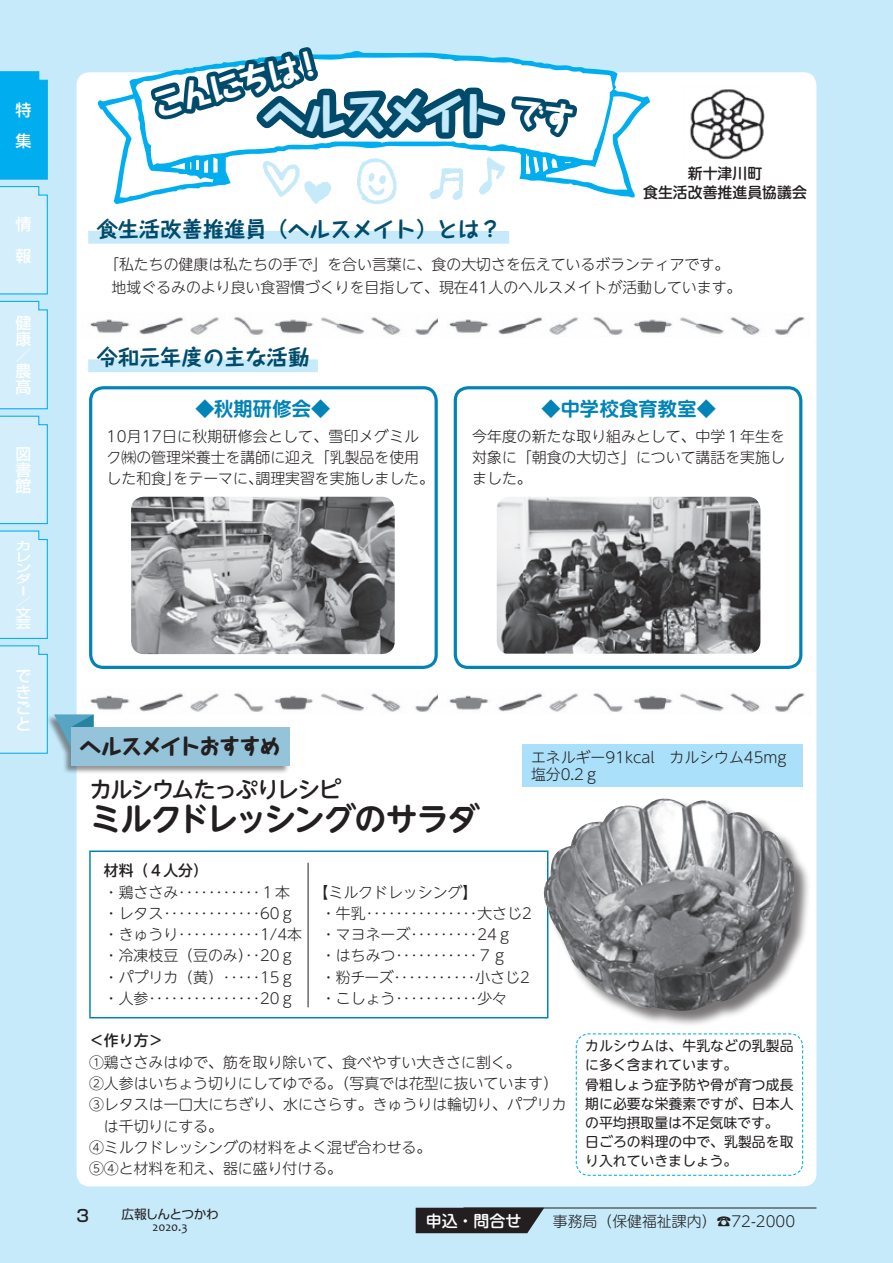
<style>
.page{position:relative;width:893px;height:1263px;background:#c6eafa}
.page>*{position:absolute;margin:0;border:0;box-sizing:border-box;transform-origin:0 0}
.t1{font:800 42.45px "Taka Hand Std";letter-spacing:-.065em;color:#c6eafa}
.本文{font:700 31.95px "UD Shin M Go Pro De";letter-spacing:-.05em;color:#231f20}
.t2{font:800 31.95px "Taka Hand Std";color:#fff}
.本文-2{font:500 22.35px "UD Shin M Go Pro";letter-spacing:-.06em;color:#231f20}
.本文-3{font:700 21.3px "Taka Hand Std";color:#004b6c}
.t3{font:800 21.3px "Taka Hand Std";letter-spacing:-.06em;color:#231f20}
.本文-4{font:700 19.2px "UD Shin M Go Pro De";letter-spacing:.015em;color:#0083b6}
.t4{font:500 16.5px "Shin Go Pro";color:#231f20}
.t5{font:500 15.9px/15.9px "Shin Go Pro";color:#fff}
.t6{font:500 15.9px "Shin M Go Pro";color:#fff}
.本文-5{font:300 14.85px/21.3px "UD Shin M Go Pro";color:#231f20}
.本文_太{font:300 14.85px "UD Shin M Go Pro";color:#231f20}
.本文_太-2{font:500 14.85px "UD Shin M Go Pro";color:#231f20}
.本文-6{font:13.8px/19.2px "UD Shin M Go Pro";letter-spacing:.005em;color:#231f20}
.t7{font:12.75px "UD Shin Go Pro";letter-spacing:-.06em;color:#231f20}
.t8{font:12.75px "Candara";color:#231f20}
.t9{font:500 11.1px/11.1px "Shin Go Pro";color:#fff;scale:1.43 1}
</style>
<div class="page">
<div style="left:77px;top:72px;width:739px;height:1114px;background:#fff;border-radius:13px"></div>
<img style="left:690px;top:89px;width:75px;height:71px">
<div style="left:88px;top:231px;width:421px;height:13px;background:#c6eafa"></div>
<div style="left:522px;top:744px;width:281px;height:43px;background:#aae0f9"></div>
<hr style="left:308px;top:863px;width:1px;height:144px;background:#231f20">
<div style="left:89px;top:850px;width:459px;height:168px;border:1px solid #0083b6"></div>
<img style="left:90px;top:693px;width:348px;height:19px">
<img style="left:449px;top:693px;width:356px;height:19px">
<div style="left:88px;top:359px;width:230px;height:13px;background:#c6eafa"></div>
<div style="left:89px;top:386px;width:349px;height:283px;border:3px solid #0083b6;border-radius:13px"></div>
<div style="left:454px;top:386px;width:348px;height:283px;border:3px solid #0083b6;border-radius:13px"></div>
<img style="left:131px;top:497px;width:264px;height:157px">
<img style="left:497px;top:497px;width:263px;height:157px">
<img style="left:90px;top:317px;width:348px;height:18px">
<img style="left:449px;top:317px;width:356px;height:18px">
<div style="left:544px;top:799px;width:267px;height:228px;background:#231f20;opacity:.61"></div>
<img style="left:540px;top:798px;width:255px;height:216px">
<div style="left:46px;top:714px;width:244px;height:60px;background:#231f20;opacity:.48"></div>
<svg style="left:54px;top:714px;width:40px;height:39px"></svg>
<div style="left:71px;top:727px;width:219px;height:38px;background:#94c3da"></div>
<div style="left:416px;top:1208px;width:128px;height:25px;background:#231f20"></div>
<hr style="left:463px;top:1208px;width:353px;height:1px;background:#231f20">
<svg style="left:575px;top:1033px;width:229px;height:143px"></svg>
<svg style="left:0;top:71px;width:48px;height:568px"></svg>
<svg style="left:0;top:645px;width:48px;height:109px"></svg>
<svg style="left:106px;top:47px;width:535px;height:157px"></svg>
<p class="t5" style="left:15px;top:92px;width:17px;line-height:32px">特集</p>
<p class="t5" style="left:15px;top:214px;width:17px">情</p>
<p class="t5" style="left:15px;top:246px;width:17px">報</p>
<p class="t5" style="left:15px;top:313px;width:17px">健康</p>
<p class="t5" style="left:15px;top:345px;width:17px">／</p>
<p class="t5" style="left:15px;top:361px;width:17px">農高</p>
<p class="t5" style="left:15px;top:444px;width:17px;text-align:justify">図書館</p>
<p class="t9" style="left:15px;top:539px;width:12px">カレンダー</p>
<p class="t9" style="left:15px;top:606px;width:12px">文芸</p>
<p class="t5" style="left:15px;top:666px;width:16px;text-align:justify">できごと</p>
<p class="t2" style="left:147px;top:83px;width:152px;rotate:-14deg">こんにちは</p>
<p class="t1" style="left:263px;top:83px;width:241px">ヘルスメイト</p>
<p class="本文_太-2" style="left:688px;top:161px;width:76px">新十津川町</p>
<p class="本文_太-2" style="left:643px;top:180px;width:165px">食生活改善推進員協議会</p>
<p class="本文-3" style="left:97px;top:214px;width:405px">食生活改善推進員（ヘルスメイト）とは?</p>
<p class="本文-5" style="left:97px;top:252px;width:634px">　「私たちの健康は私たちの手で」を合い言葉に、食の大切さを伝えているボランティアです。</p>
<p class="本文-5" style="left:97px;top:276px;width:646px">　地域ぐるみのより良い食習慣づくりを目指して、現在41人のヘルスメイトが活動しています。</p>
<p class="本文-3" style="left:97px;top:342px;width:214px">令和元年度の主な活動</p>
<p class="本文-4" style="left:195px;top:393px;width:137px">◆秋期研修会◆</p>
<p class="本文-5" style="left:107px;top:425px;width:314px">10月17日に秋期研修会として、雪印メグミル</p>
<p class="本文-5" style="left:107px;top:446px;width:314px">ク㈱の管理栄養士を講師に迎え「乳製品を使用</p>
<p class="本文-5" style="left:255px;top:467px;width:180px">調理実習を実施しました。</p>
<p class="本文-5" style="left:107px;top:467px;width:76px">した和食」</p>
<p class="本文-5" style="left:174px;top:467px;width:91px">をテーマに、</p>
<p class="本文-4" style="left:541px;top:393px;width:176px">◆中学校食育教室◆</p>
<p class="本文-5" style="left:472px;top:425px;width:314px;text-align:justify">今年度の新たな取り組みとして、中学１年生を対象に「朝食の大切さ」について講話を実施しました。</p>
<p class="t3" style="left:80px;top:731px;width:203px">ヘルスメイトおすすめ</p>
<p class="本文-2" style="left:90px;top:771px;width:253px">カルシウムたっぷりレシピ</p>
<p class="本文" style="left:90px;top:792px;width:391px">ミルクドレッシングのサラダ</p>
<p class="本文-5" style="left:531px;top:745px;width:257px">エネルギー91kcal　カルシウム45mg</p>
<p class="本文-5" style="left:531px;top:762px;width:70px">塩分0.2ｇ</p>
<p class="本文_太-2" style="left:104px;top:859px;width:106px">材料（４人分(</p>
<p class="本文_太" style="left:104px;top:880px;width:188px">・鶏ささみ･･･････････１本</p>
<p class="本文_太" style="left:104px;top:901px;width:192px">・レタス･････････････60ｇ</p>
<p class="本文_太" style="left:104px;top:922px;width:200px">・きゅうり･･･････････1/4本</p>
<p class="本文_太" style="left:104px;top:944px;width:192px">・冷凍枝豆（豆のみ）･･20ｇ</p>
<p class="本文_太" style="left:104px;top:965px;width:192px">・パプリカ（黄）･････15ｇ</p>
<p class="本文_太" style="left:104px;top:986px;width:192px">・人参･･･････････････20ｇ</p>
<p class="本文_太" style="left:314px;top:880px;width:165px">【ミルクドレッシング【</p>
<p class="本文_太" style="left:321px;top:901px;width:212px">・牛乳･･･････････････大さじ2</p>
<p class="本文_太" style="left:321px;top:922px;width:192px">・マヨネーズ･････････24ｇ</p>
<p class="本文_太" style="left:321px;top:944px;width:188px">・はちみつ･･･････････７ｇ</p>
<p class="本文_太" style="left:321px;top:965px;width:210px">・粉チーズ･･･････････小さじ2</p>
<p class="本文_太" style="left:321px;top:986px;width:188px">・こしょう･･･････････少々</p>
<p class="本文_太-2" style="left:89px;top:1029px;width:76px">＜作り方&lt;</p>
<p class="本文-5" style="left:89px;top:1051px;width:433px">①鶏ささみはゆで、筋を取り除いて、食べやすい大きさに割く。</p>
<p class="本文-5" style="left:89px;top:1072px;width:470px">②人参はいちょう切りにしてゆでる。（写真では花型に抜いています(</p>
<p class="本文-5" style="left:104px;top:1093px;width:464px;text-indent:-15px">③レタスは一口大にちぎり、水にさらす。きゅうりは輪切り、パプリカは千切りにする。</p>
<p class="本文-5" style="left:89px;top:1136px;width:344px">④ミルクドレッシングの材料をよく混ぜ合わせる。</p>
<p class="本文-5" style="left:89px;top:1157px;width:254px">⑤④と材料を和え、器に盛り付ける。</p>
<p class="本文-6" style="left:585px;top:1036px;width:210px">カルシウムは、牛乳などの乳製品に多く含まれています。</p>
<p class="本文-6" style="left:585px;top:1074px;width:210px;text-align:justify">骨粗しょう症予防や骨が育つ成長期に必要な栄養素ですが、日本人の平均摂取量は不足気味です。</p>
<p class="本文-6" style="left:585px;top:1131px;width:210px">日ごろの料理の中で、乳製品を取り入れていきましょう。</p>
<p class="t4" style="left:77px;top:1202px;width:14px">3</p>
<p class="t7" style="left:121px;top:1204px;width:99px">広報しんとつかわ</p>
<p class="t8" style="left:152px;top:1219px;width:37px">2020.3</p>
<p class="t6" style="left:426px;top:1207px;width:97px">申込・問合せ</p>
<p class="本文-5" style="left:553px;top:1210px;width:244px">事務局（保健福祉課内(☎72-2000</p>
</div>
